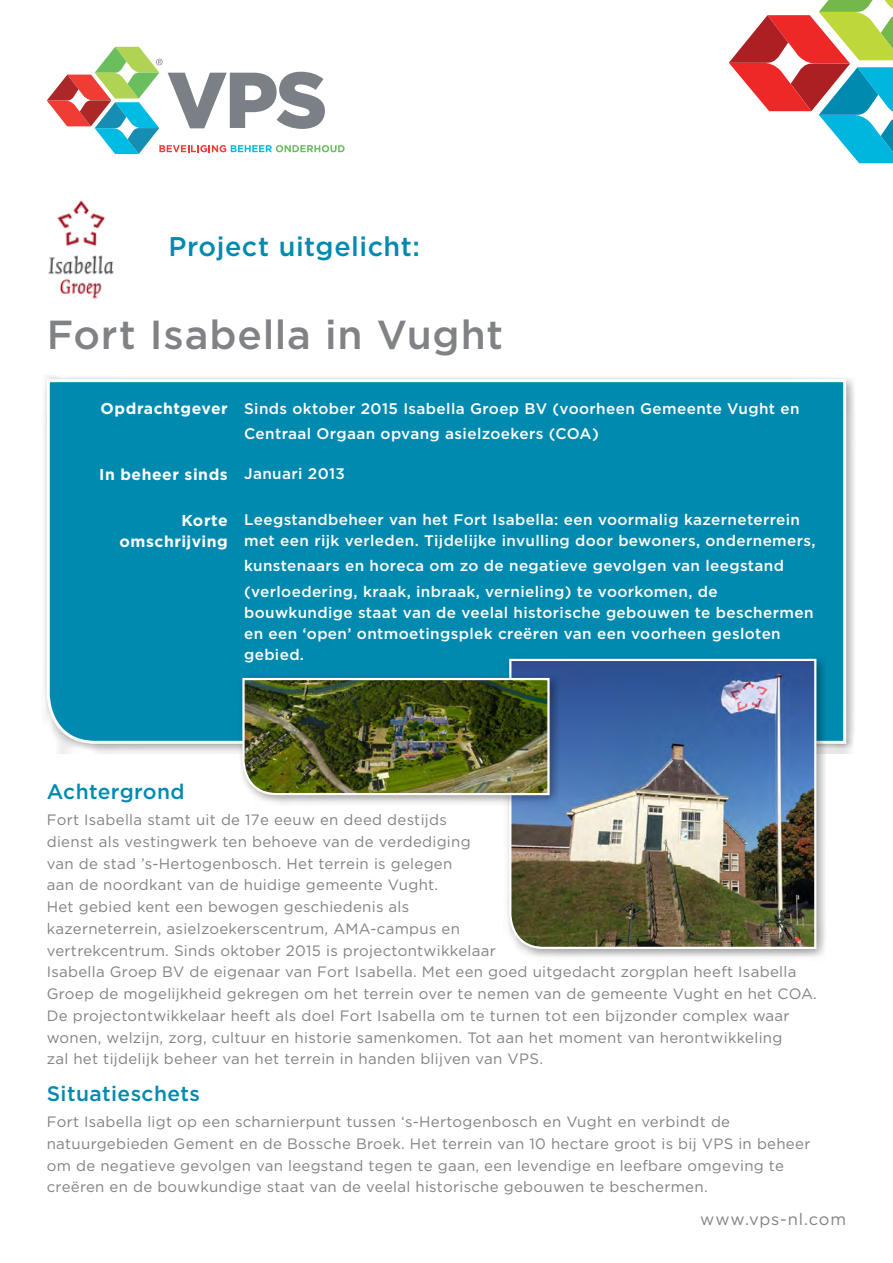
<style>
.page{position:relative;width:893px;height:1263px;background:#fff}
.page>*{position:absolute;margin:0;border:0;box-sizing:border-box;transform-origin:0 0}
.t1{font:500 40.5px "Gotham";letter-spacing:.02em;color:#808285}
.t2{font:500 27px "Gotham";letter-spacing:.02em;color:#008ab0}
.t3{font:500 21px "Gotham";letter-spacing:.02em;color:#008ab0}
.t4{font:16.5px "Gotham";letter-spacing:.05em;color:#808285}
.t5{font:700 15.75px/21px "Gotham";letter-spacing:.035em;color:#fff;text-align:right}
.t6{font:500 15.3px/21px "Gotham";letter-spacing:.025em;color:#fff}
.t7{font:15px/21.8px "Gotham";letter-spacing:.02em;color:#808285}
</style>
<div class="page">
<svg style="left:729px;top:0;width:164px;height:163px"></svg>
<img style="left:48px;top:200px;width:66px;height:99px">
<div style="left:41px;top:374px;width:817px;height:381px;background:#000;opacity:.4"></div>
<div style="left:45px;top:378px;width:803px;height:367px;background:#008ab0"></div>
<div style="left:503px;top:653px;width:324px;height:308px;background:#000;opacity:.4"></div>
<img style="left:508px;top:658px;width:310px;height:292px">
<div style="left:237px;top:672px;width:324px;height:134px;background:#000;opacity:.4"></div>
<img style="left:241px;top:677px;width:310px;height:119px">
<svg style="left:47px;top:47px;width:298px;height:107px"></svg>
<p class="t2" style="left:168px;top:231px;width:253px">Project uitgelicht:</p>
<p class="t1" style="left:47px;top:312px;width:458px">Fort Isabella in Vught</p>
<p class="t5" style="left:101px;top:397px;width:129px">Opdrachtgever</p>
<p class="t6" style="left:244px;top:397px;width:557px">Sinds oktober 2015 Isabella Groep BV (voorheen Gemeente Vught en</p>
<p class="t6" style="left:244px;top:423px;width:356px">Centraal Orgaan opvang asielzoekers (COA)</p>
<p class="t5" style="left:99px;top:463px;width:130px">In beheer sinds</p>
<p class="t6" style="left:244px;top:463px;width:102px">Januari 2013</p>
<p class="t5" style="left:120px;top:509px;width:110px">Korte omschrijving</p>
<p class="t6" style="left:244px;top:509px;width:573px">Leegstandbeheer van het Fort Isabella: een voormalig kazerneterrein met een rijk verleden. Tijdelijke invulling door bewoners, ondernemers,</p>
<p class="t6" style="left:244px;top:555px;width:541px">kunstenaars en horeca om zo de negatieve gevolgen van leegstand</p>
<p class="t6" style="left:244px;top:580px;width:571px">(verloedering, kraak, inbraak, vernieling) te voorkomen, de bouwkundige staat van de veelal historische gebouwen te beschermen en een ‘open’ ontmoetingsplek creëren van een voorheen gesloten gebied.</p>
<p class="t3" style="left:47px;top:780px;width:139px">Achtergrond</p>
<p class="t7" style="left:47px;top:809px;width:450px">Fort Isabella stamt uit de 17e eeuw en deed destijds dienst als vestingwerk ten behoeve van de verdediging van de stad ’s-Hertogenbosch. Het terrein is gelegen<br>aan de noordkant van de huidige gemeente Vught.<br>Het gebied kent een bewogen geschiedenis als kazerneterrein, asielzoekerscentrum, AMA-campus en vertrekcentrum. Sinds oktober 2015 is projectontwikkelaar</p>
<p class="t7" style="left:47px;top:961px;width:751px">Isabella Groep BV de eigenaar van Fort Isabella. Met een goed uitgedacht zorgplan heeft Isabella</p>
<p class="t7" style="left:47px;top:983px;width:772px">Groep de mogelijkheid gekregen om het terrein over te nemen van de gemeente Vught en het COA.</p>
<p class="t7" style="left:47px;top:1004px;width:744px">De projectontwikkelaar heeft als doel Fort Isabella om te turnen tot een bijzonder complex waar</p>
<p class="t7" style="left:47px;top:1026px;width:737px">wonen, welzijn, zorg, cultuur en historie samenkomen. Tot aan het moment van herontwikkeling</p>
<p class="t7" style="left:47px;top:1048px;width:498px">zal het tijdelijk beheer van het terrein in handen blijven van VPS.</p>
<p class="t3" style="left:47px;top:1082px;width:155px">Situatieschets</p>
<p class="t7" style="left:47px;top:1110px;width:685px">Fort Isabella ligt op een scharnierpunt tussen ‘s-Hertogenbosch en Vught en verbindt de</p>
<p class="t7" style="left:47px;top:1132px;width:765px">natuurgebieden Gement en de Bossche Broek. Het terrein van 10 hectare groot is bij VPS in beheer</p>
<p class="t7" style="left:47px;top:1154px;width:739px">om de negatieve gevolgen van leegstand tegen te gaan, een levendige en leefbare omgeving te</p>
<p class="t7" style="left:47px;top:1176px;width:662px">creëren en de bouwkundige staat van de veelal historische gebouwen te beschermen.</p>
<p class="t4" style="left:700px;top:1210px;width:148px">www.vps-nl.com</p>
</div>
